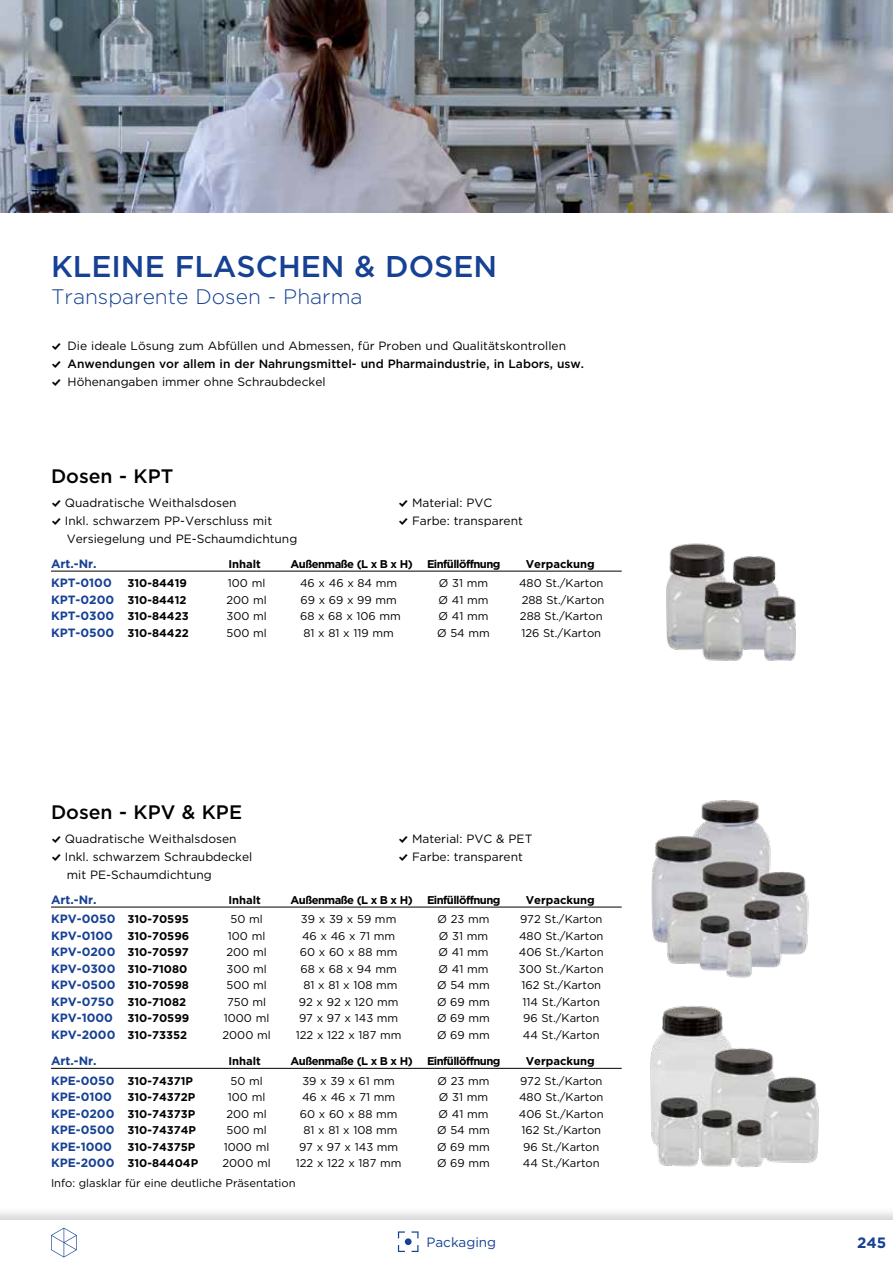
<style>
.page{position:relative;width:893px;height:1263px;background:#fff}
.page>*{position:absolute;margin:0;border:0;box-sizing:border-box;transform-origin:0 0}
.t1{font:500 30px "Gotham";color:#164194}
.t2{font:300 21px "Gotham";color:#164194}
.t3{font:500 19.5px "Gotham";color:#000}
.t4{font:700 15px "Gotham";color:#164194}
.t5{font:13.5px "Gotham";color:#164194}
.t6{font:12px/18px "Gotham";color:#000}
.t7{font:700 12px "Gotham";color:#164194}
.t8{font:11.25px "Gotham";color:#000}
.t9{font:700 11.25px "Gotham";color:#000}
.t10{font:700 11.25px "Gotham";letter-spacing:-.05em;color:#000}
.s1{font-family:"Modern Pictograms"}
.s2{font-weight:500}
.s3{font-size:12px;color:#164194}
</style>
<div class="page">
<div style="left:0;top:1206px;width:893px;height:57px;background:#000;opacity:.16"></div>
<div style="left:0;top:1220px;width:893px;height:43px;background:#fff"></div>
<svg style="left:51px;top:1228px;width:26px;height:29px"></svg>
<svg style="left:397px;top:1231px;width:22px;height:21px"></svg>
<div style="left:405px;top:1238px;width:7px;height:7px;background:#164194;border-radius:50%"></div>
<hr style="left:51px;top:571px;width:571px;height:1px;background:#000">
<hr style="left:51px;top:907px;width:571px;height:1px;background:#000">
<hr style="left:51px;top:1068px;width:571px;height:1px;background:#000">
<img style="left:651px;top:800px;width:158px;height:178px">
<img style="left:0;top:0;width:893px;height:213px">
<img style="left:666px;top:543px;width:130px;height:118px">
<img style="left:650px;top:1006px;width:169px;height:161px">
<h1 class="t1" style="left:51px;top:246px;width:448px">KLEINE FLASCHEN &amp; DOSEN</h1>
<h2 class="t2" style="left:51px;top:283px;width:313px">Transparente Dosen - Pharma</h2>
<p class="t6" style="left:51px;top:336px;width:535px"><span class="s1">%</span> Die ideale Lösung zum Abfüllen und Abmessen, für Proben und Qualitätskontrollen<br><span class="s1">%</span> <span class="s2">Anwendungen vor allem in der Nahrungsmittel- und Pharmaindustrie, in Labors, usw. </span><span class="s1">%</span> Höhenangaben immer ohne Schraubdeckel</p>
<h3 class="t3" style="left:51px;top:464px;width:124px">Dosen - KPT</h3>
<p class="t6" style="left:51px;top:494px;width:187px"><span class="s1">%</span> Quadratische Weithalsdosen</p>
<p class="t6" style="left:51px;top:512px;width:223px"><span class="s1">%</span> Inkl. schwarzem PP-Verschluss mit</p>
<p class="t6" style="left:67px;top:530px;width:232px">Versiegelung und PE-Schaumdichtung</p>
<p class="t6" style="left:398px;top:494px;width:126px"><span class="s1">%</span> Material: PVC<br><span class="s1">%</span> Farbe: transparent</p>
<p class="t7" style="left:51px;top:556px;width:47px">Art.-Nr.</p>
<p class="t9" style="left:228px;top:556px;width:34px">Inhalt</p>
<p class="t10" style="left:291px;top:556px;width:124px">Außenmaße (L x B x H)</p>
<p class="t10" style="left:427px;top:556px;width:75px">Einfüllöffnung</p>
<p class="t9" style="left:526px;top:556px;width:70px">Verpackung</p>
<p class="t7" style="left:51px;top:575px;width:62px">KPT-0100</p>
<p class="t9" style="left:128px;top:576px;width:61px">310-84419</p>
<p class="t8" style="left:228px;top:576px;width:39px">100 ml</p>
<p class="t8" style="left:300px;top:576px;width:99px">46 x 46 x 84 mm</p>
<p class="t8" style="left:439px;top:576px;width:51px">Ø 31 mm</p>
<p class="t8" style="left:519px;top:576px;width:86px">480 St./Karton</p>
<p class="t9" style="left:51px;top:592px;width:137px"><span class="s3">KPT-0200</span> 310-84412</p>
<p class="t8" style="left:227px;top:593px;width:42px">200 ml</p>
<p class="t8" style="left:300px;top:593px;width:98px">69 x 69 x 99 mm</p>
<p class="t8" style="left:438px;top:593px;width:51px">Ø 41 mm</p>
<p class="t8" style="left:522px;top:593px;width:84px">288 St./Karton</p>
<p class="t9" style="left:51px;top:609px;width:139px"><span class="s3">KPT-0300</span> 310-84423</p>
<p class="t8" style="left:226px;top:609px;width:42px">300 ml</p>
<p class="t8" style="left:300px;top:609px;width:102px">68 x 68 x 106 mm</p>
<p class="t8" style="left:438px;top:609px;width:51px">Ø 41 mm</p>
<p class="t8" style="left:520px;top:609px;width:84px">288 St./Karton</p>
<p class="t9" style="left:51px;top:625px;width:139px"><span class="s3">KPT-0500</span> 310-84422</p>
<p class="t8" style="left:226px;top:626px;width:42px">500 ml</p>
<p class="t8" style="left:303px;top:626px;width:92px">81 x 81 x 119 mm</p>
<p class="t8" style="left:437px;top:626px;width:54px">Ø 54 mm</p>
<p class="t8" style="left:521px;top:626px;width:81px">126 St./Karton</p>
<h3 class="t3" style="left:51px;top:800px;width:193px">Dosen - KPV &amp; KPE</h3>
<p class="t6" style="left:51px;top:830px;width:187px"><span class="s1">%</span> Quadratische Weithalsdosen</p>
<p class="t6" style="left:51px;top:848px;width:203px"><span class="s1">%</span> Inkl. schwarzem Schraubdeckel</p>
<p class="t6" style="left:67px;top:866px;width:146px">mit PE-Schaumdichtung</p>
<p class="t6" style="left:398px;top:830px;width:136px"><span class="s1">%</span> Material: PVC &amp; PET <span class="s1">%</span> Farbe: transparent</p>
<p class="t7" style="left:51px;top:892px;width:47px">Art.-Nr.</p>
<p class="t9" style="left:228px;top:892px;width:34px">Inhalt</p>
<p class="t10" style="left:291px;top:892px;width:124px">Außenmaße (L x B x H)</p>
<p class="t10" style="left:427px;top:892px;width:75px">Einfüllöffnung</p>
<p class="t9" style="left:526px;top:892px;width:70px">Verpackung</p>
<p class="t9" style="left:51px;top:912px;width:139px"><span class="s3">KPV-0050</span> 310-70595</p>
<p class="t8" style="left:230px;top:912px;width:34px">50 ml</p>
<p class="t8" style="left:301px;top:912px;width:97px">39 x 39 x 59 mm</p>
<p class="t8" style="left:437px;top:912px;width:54px">Ø 23 mm</p>
<p class="t8" style="left:520px;top:912px;width:84px">972 St./Karton</p>
<p class="t9" style="left:51px;top:928px;width:140px"><span class="s3">KPV-0100</span> 310-70596</p>
<p class="t8" style="left:228px;top:929px;width:39px">100 ml</p>
<p class="t8" style="left:302px;top:929px;width:95px">46 x 46 x 71 mm</p>
<p class="t8" style="left:439px;top:929px;width:51px">Ø 31 mm</p>
<p class="t8" style="left:519px;top:929px;width:86px">480 St./Karton</p>
<p class="t9" style="left:51px;top:945px;width:139px"><span class="s3">KPV-0200</span> 310-70597</p>
<p class="t8" style="left:227px;top:945px;width:42px">200 ml</p>
<p class="t8" style="left:300px;top:945px;width:99px">60 x 60 x 88 mm</p>
<p class="t8" style="left:438px;top:945px;width:51px">Ø 41 mm</p>
<p class="t8" style="left:519px;top:945px;width:86px">406 St./Karton</p>
<p class="t9" style="left:51px;top:961px;width:138px"><span class="s3">KPV-0300</span> 310-71080</p>
<p class="t8" style="left:226px;top:962px;width:42px">300 ml</p>
<p class="t8" style="left:300px;top:962px;width:98px">68 x 68 x 94 mm</p>
<p class="t8" style="left:438px;top:962px;width:51px">Ø 41 mm</p>
<p class="t8" style="left:519px;top:962px;width:86px">300 St./Karton</p>
<p class="t9" style="left:51px;top:978px;width:139px"><span class="s3">KPV-0500</span> 310-70598</p>
<p class="t8" style="left:226px;top:978px;width:42px">500 ml</p>
<p class="t8" style="left:303px;top:978px;width:96px">81 x 81 x 108 mm</p>
<p class="t8" style="left:437px;top:978px;width:54px">Ø 54 mm</p>
<p class="t8" style="left:521px;top:978px;width:81px">162 St./Karton</p>
<p class="t9" style="left:51px;top:994px;width:137px"><span class="s3">KPV-0750</span> 310-71082</p>
<p class="t8" style="left:227px;top:995px;width:41px">750 ml</p>
<p class="t8" style="left:299px;top:995px;width:101px">92 x 92 x 120 mm</p>
<p class="t8" style="left:437px;top:995px;width:54px">Ø 69 mm</p>
<p class="t8" style="left:523px;top:995px;width:79px">114 St./Karton</p>
<p class="t9" style="left:51px;top:1011px;width:140px"><span class="s3">KPV-1000</span> 310-70599</p>
<p class="t8" style="left:224px;top:1011px;width:47px">1000 ml</p>
<p class="t8" style="left:299px;top:1011px;width:101px">97 x 97 x 143 mm</p>
<p class="t8" style="left:437px;top:1011px;width:54px">Ø 69 mm</p>
<p class="t8" style="left:523px;top:1011px;width:78px">96 St./Karton</p>
<p class="t9" style="left:51px;top:1027px;width:138px"><span class="s3">KPV-2000</span> 310-73352</p>
<p class="t8" style="left:222px;top:1028px;width:50px">2000 ml</p>
<p class="t8" style="left:296px;top:1028px;width:107px">122 x 122 x 187 mm</p>
<p class="t8" style="left:437px;top:1028px;width:54px">Ø 69 mm</p>
<p class="t8" style="left:523px;top:1028px;width:78px">44 St./Karton</p>
<p class="t7" style="left:51px;top:1053px;width:47px">Art.-Nr.</p>
<p class="t9" style="left:228px;top:1054px;width:34px">Inhalt</p>
<p class="t10" style="left:291px;top:1054px;width:124px">Außenmaße (L x B x H)</p>
<p class="t10" style="left:427px;top:1054px;width:75px">Einfüllöffnung</p>
<p class="t9" style="left:526px;top:1054px;width:70px">Verpackung</p>
<p class="t9" style="left:51px;top:1073px;width:143px"><span class="s3">KPE-0050</span> 310-74371P</p>
<p class="t8" style="left:230px;top:1073px;width:34px">50 ml</p>
<p class="t8" style="left:302px;top:1073px;width:94px">39 x 39 x 61 mm</p>
<p class="t8" style="left:437px;top:1073px;width:54px">Ø 23 mm</p>
<p class="t8" style="left:520px;top:1073px;width:84px">972 St./Karton</p>
<p class="t7" style="left:51px;top:1089px;width:63px">KPE-0100</p>
<p class="t9" style="left:128px;top:1090px;width:69px">310-74372P</p>
<p class="t8" style="left:228px;top:1090px;width:39px">100 ml</p>
<p class="t8" style="left:302px;top:1090px;width:95px">46 x 46 x 71 mm</p>
<p class="t8" style="left:439px;top:1090px;width:51px">Ø 31 mm</p>
<p class="t8" style="left:519px;top:1090px;width:86px">480 St./Karton</p>
<p class="t9" style="left:51px;top:1106px;width:146px"><span class="s3">KPE-0200</span> 310-74373P</p>
<p class="t8" style="left:227px;top:1106px;width:42px">200 ml</p>
<p class="t8" style="left:300px;top:1106px;width:99px">60 x 60 x 88 mm</p>
<p class="t8" style="left:438px;top:1106px;width:51px">Ø 41 mm</p>
<p class="t8" style="left:519px;top:1106px;width:86px">406 St./Karton</p>
<p class="t9" style="left:51px;top:1123px;width:147px"><span class="s3">KPE-0500</span> 310-74374P</p>
<p class="t8" style="left:226px;top:1123px;width:42px">500 ml</p>
<p class="t8" style="left:303px;top:1123px;width:96px">81 x 81 x 108 mm</p>
<p class="t8" style="left:437px;top:1123px;width:54px">Ø 54 mm</p>
<p class="t8" style="left:521px;top:1123px;width:81px">162 St./Karton</p>
<p class="t7" style="left:51px;top:1138px;width:63px">KPE-1000</p>
<p class="t9" style="left:128px;top:1139px;width:69px">310-74375P</p>
<p class="t8" style="left:224px;top:1139px;width:47px">1000 ml</p>
<p class="t8" style="left:299px;top:1139px;width:101px">97 x 97 x 143 mm</p>
<p class="t8" style="left:437px;top:1139px;width:54px">Ø 69 mm</p>
<p class="t8" style="left:523px;top:1139px;width:78px">96 St./Karton</p>
<p class="t9" style="left:51px;top:1156px;width:149px"><span class="s3">KPE-2000</span> 310-84404P</p>
<p class="t8" style="left:222px;top:1156px;width:50px">2000 ml</p>
<p class="t8" style="left:296px;top:1156px;width:107px">122 x 122 x 187 mm</p>
<p class="t8" style="left:437px;top:1156px;width:54px">Ø 69 mm</p>
<p class="t8" style="left:523px;top:1156px;width:78px">44 St./Karton</p>
<p class="t8" style="left:51px;top:1176px;width:246px">Info: glasklar für eine deutliche Präsentation</p>
<p class="t5" style="left:427px;top:1234px;width:71px">Packaging</p>
<h3 class="t4" style="left:857px;top:1232px;width:30px">245</h3>
</div>
